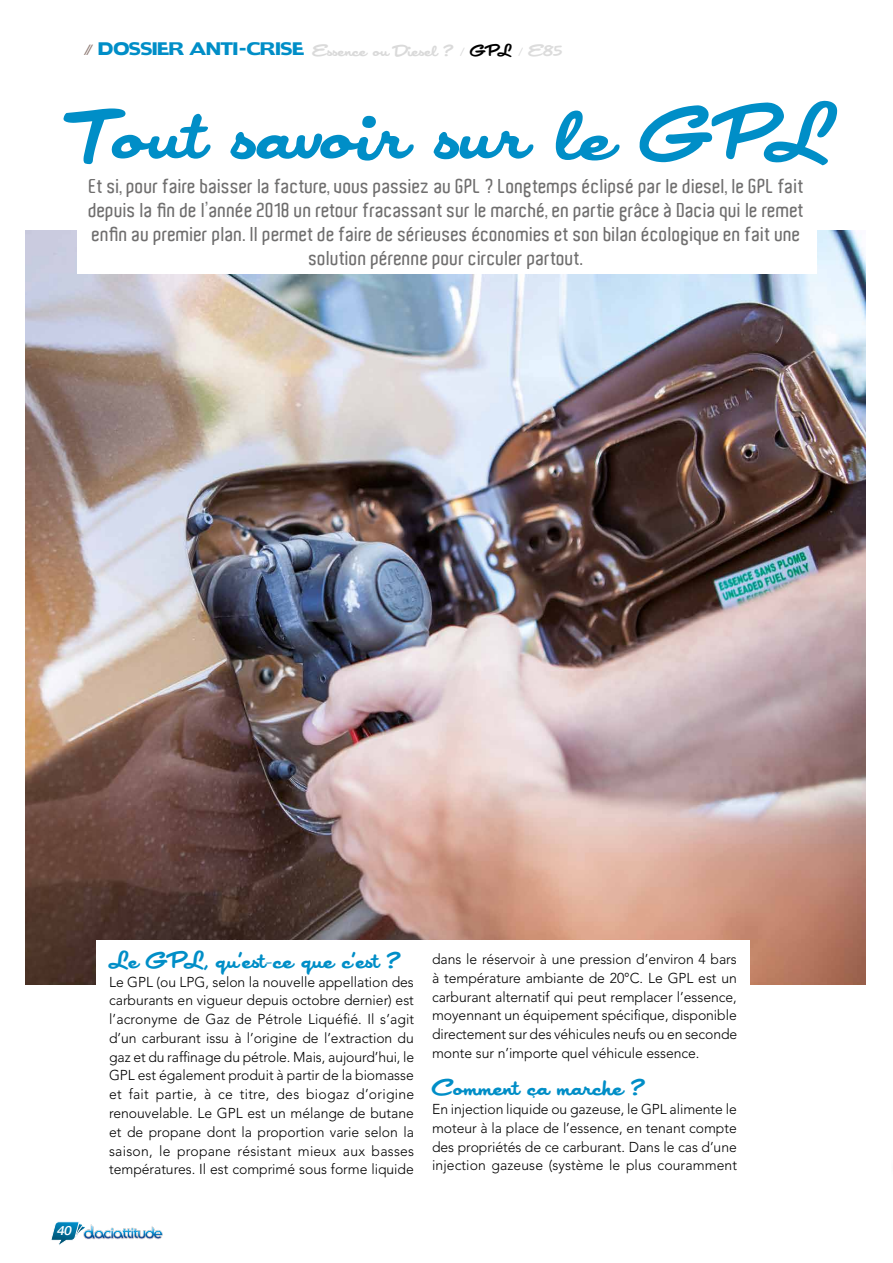
<style>
.page{position:relative;width:893px;height:1263px;background:#fff}
.page>*{position:absolute;margin:0;border:0;box-sizing:border-box;transform-origin:0 0}
.t1{font:italic 83.85px "Japan";color:#008ec7}
.t2{font:25.5px "Japan";letter-spacing:-.005em;color:#008ec7}
.t3{font:600 19.5px/24px "Aldo";letter-spacing:.01em;color:#706f6f;text-align:center}
.t4{font:18px "Dorado Headline";letter-spacing:-.085em;color:#008ec7;scale:.9 1}
.t5{font:300 14.25px/18.8px "Avenir";letter-spacing:-.005em;color:#000;text-align:justify}
.t6{font:italic 500 12.6px "Helvetica Neue";color:#fff;scale:1.11 1}
.s1{font-family:"DIN Medium";font-style:italic;font-size:12px;color:#8f7b75}
.s2{font-family:"Japan";color:#dadada}
.s3{font-family:"Just Me Again Down Here";color:#dadada}
.s4{font-family:"Japan";color:#000}
.s5{font-family:"Japan";color:#dcdcdc}
.s6{font-family:"Just Me Again Down Here"}
</style>
<div class="page">
<svg style="left:51px;top:1221px;width:30px;height:24px"></svg>
<img style="left:81px;top:1224px;width:82px;height:16px">
<img style="left:26px;top:230px;width:839px;height:754px">
<div style="left:77px;top:170px;width:739px;height:103px;background:#fff"></div>
<div style="left:96px;top:940px;width:654px;height:251px;background:#fff"></div>
<p class="t4" style="left:85px;top:34px;width:531px"><span class="s1">//</span> DOSSIER ANTI-CRISE <span class="s2">Essence ou Diesel ?</span> <span class="s3">/</span> <span class="s4">GPL</span> <span class="s3">/</span> <span class="s5">E85</span></p>
<h1 class="t1" style="left:56px;top:81px;width:774px">Tout savoir sur le GPL</h1>
<p class="t3" style="left:89px;top:174px;width:717px">Et si, pour faire baisser la facture, vous passiez au GPL ? Longtemps éclipsé par le diesel, le GPL fait depuis la fin de l’année 2018 un retour fracassant sur le marché, en partie grâce à Dacia qui le remet enfin au premier plan. Il permet de faire de sérieuses économies et son bilan écologique en fait une solution pérenne pour circuler partout.</p>
<p class="t6" style="left:56px;top:1223px;width:17px">40</p>
<h2 class="t2" style="left:109px;top:944px;width:293px">Le GPL, qu'est<span class="s6">-</span>ce que c'est ?</h2>
<p class="t5" style="left:109px;top:972px;width:307px">Le GPL (ou LPG, selon la nouvelle appellation des carburants en vigueur depuis octobre dernier) est l’acronyme de Gaz de Pétrole Liquéfié. Il s’agit d’un carburant issu à l’origine de l’extraction du gaz et du raffinage du pétrole. Mais, aujourd’hui, le GPL est également produit à partir de la biomasse et fait partie, à ce titre, des biogaz d’origine renouvelable. Le GPL est un mélange de butane et de propane dont la proportion varie selon la saison, le propane résistant mieux aux basses températures. Il est comprimé sous forme liquide</p>
<p class="t5" style="left:432px;top:950px;width:307px">dans le réservoir à une pression d’environ 4 bars à température ambiante de 20°C. Le GPL est un carburant alternatif qui peut remplacer l’essence, moyennant un équipement spécifique, disponible directement sur des véhicules neufs ou en seconde monte sur n’importe quel véhicule essence.</p>
<h2 class="t2" style="left:432px;top:1072px;width:215px">Comment ça marche ?</h2>
<p class="t5" style="left:432px;top:1100px;width:306px">En injection liquide ou gazeuse, le GPL alimente le moteur à la place de l’essence, en tenant compte des propriétés de ce carburant. Dans le cas d’une injection gazeuse (système le plus couramment</p>
</div>
